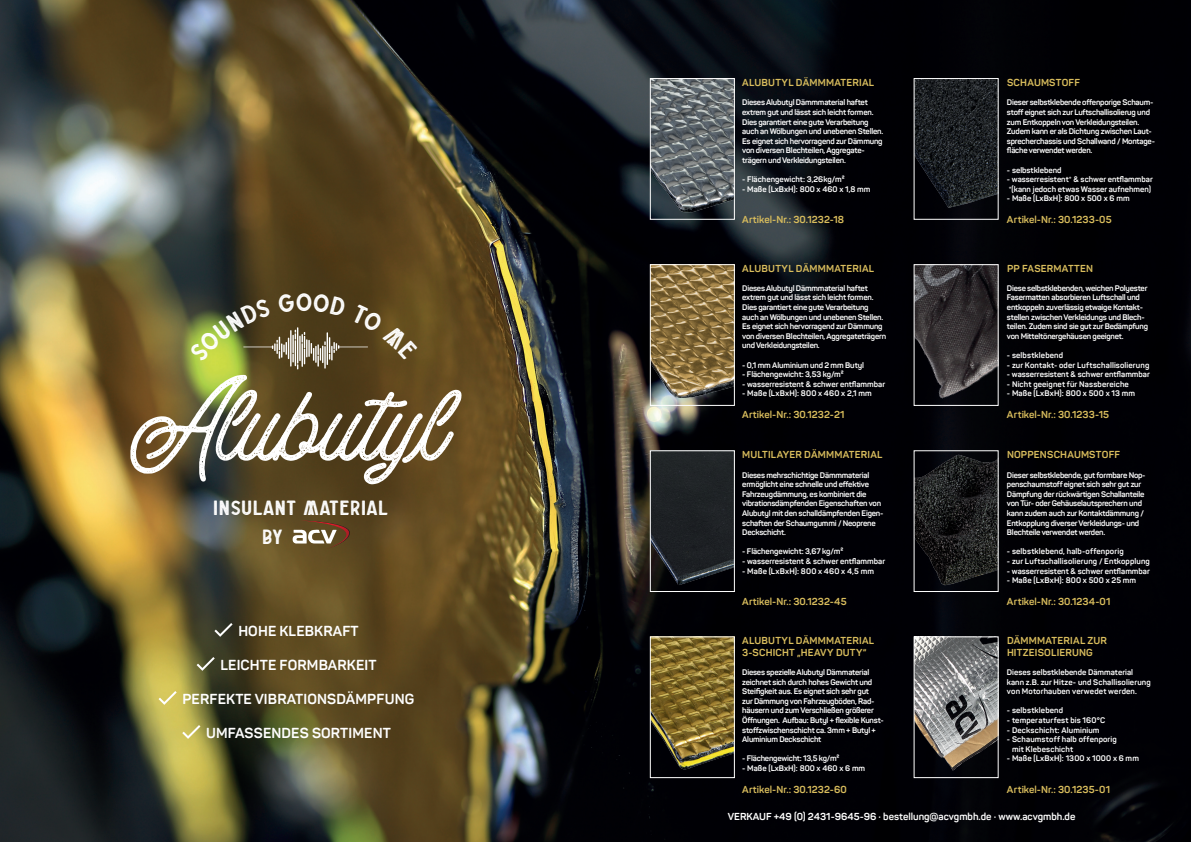
<style>
.page{position:relative;width:1191px;height:842px;background:#fff}
.page>*{position:absolute;margin:0;border:0;box-sizing:border-box;transform-origin:0 0}
.t1{font:94px "Buryland Script Stamped";color:#fff}
.t2{font:20.6px "Buryland Sans Stamped";color:#fff}
.t3{font:700 14.3px "Panton";letter-spacing:.01em;color:#fff}
.t4{font:700 10px "Panton";letter-spacing:.015em;color:#d9bd5d}
.t5{font:700 10px "Panton";color:#fff}
.t6{font:700 8px/9.6px "Panton";letter-spacing:-.025em;color:#fff}
.t7{font:700 8px "Panton";color:#fff}
.t8{font:700 8px/9.6px "Panton";letter-spacing:.015em;color:#fff}
.t9{font:700 8px "Panton";letter-spacing:.02em;color:#fff}
</style>
<div class="page">
<img style="left:0;top:0;width:1191px;height:842px">
<svg style="left:292px;top:520px;width:58px;height:29px;background:#826b4e"></svg>
<svg style="left:214px;top:623px;width:19px;height:14px"></svg>
<svg style="left:197px;top:657px;width:18px;height:14px"></svg>
<svg style="left:158px;top:691px;width:19px;height:14px"></svg>
<svg style="left:182px;top:725px;width:18px;height:14px"></svg>
<img style="left:652px;top:80px;width:81px;height:138px">
<div style="left:650px;top:78px;width:85px;height:142px;border:1px solid #fff"></div>
<img style="left:915px;top:80px;width:81px;height:138px">
<div style="left:913px;top:78px;width:85px;height:142px;border:1px solid #fff"></div>
<img style="left:652px;top:266px;width:81px;height:138px">
<div style="left:650px;top:264px;width:85px;height:142px;border:1px solid #fff"></div>
<img style="left:915px;top:266px;width:81px;height:138px">
<div style="left:913px;top:264px;width:85px;height:142px;border:1px solid #fff"></div>
<img style="left:652px;top:452px;width:81px;height:138px">
<div style="left:650px;top:450px;width:85px;height:142px;border:1px solid #fff"></div>
<img style="left:915px;top:452px;width:81px;height:138px">
<img style="left:652px;top:638px;width:81px;height:138px">
<div style="left:650px;top:636px;width:85px;height:142px;border:1px solid #fff"></div>
<img style="left:915px;top:638px;width:81px;height:138px">
<div style="left:913px;top:636px;width:85px;height:142px;border:1px solid #fff"></div>
<svg style="left:189px;top:293px;width:229px;height:76px;background:#635a2c"></svg>
<p class="t1" style="left:130px;top:356px;width:320px">Alubutyl</p>
<p class="t2" style="left:213px;top:494px;width:177px">INSULANT MATERIAL</p>
<p class="t2" style="left:262px;top:523px;width:23px">BY</p>
<p class="t3" style="left:238px;top:622px;width:122px">HOHE KLEBKRAFT</p>
<p class="t3" style="left:220px;top:655px;width:157px">LEICHTE FORMBARKEIT</p>
<p class="t3" style="left:182px;top:690px;width:233px">PERFEKTE VIBRATIONSDÄMPFUNG</p>
<p class="t3" style="left:206px;top:724px;width:186px">UMFASSENDES SORTIMENT</p>
<p class="t4" style="left:742px;top:76px;width:133px">ALUBUTYL DÄMMMATERIAL</p>
<p class="t6" style="left:742px;top:98px;width:133px">Dieses Alubutyl Dämmmaterial haftet extrem gut und lässt sich leicht formen.</p>
<p class="t6" style="left:742px;top:117px;width:142px">Dies garantiert eine gute Verarbeitung auch an Wölbungen und unebenen Stellen.</p>
<p class="t6" style="left:742px;top:136px;width:142px">Es eignet sich hervorragend zur Dämmung von diversen Blechteilen, Aggregate-</p>
<p class="t6" style="left:742px;top:155px;width:105px">trägern und Verkleidungsteilen.</p>
<p class="t7" style="left:742px;top:174px;width:104px">- Flächengewicht: 3,26kg/m²</p>
<p class="t7" style="left:742px;top:184px;width:130px">- Maße (LxBxH): 800 x 460 x 1,8 mm</p>
<p class="t4" style="left:742px;top:213px;width:103px">Artikel-Nr.: 30.1232-18</p>
<p class="t4" style="left:742px;top:262px;width:133px">ALUBUTYL DÄMMMATERIAL</p>
<p class="t6" style="left:742px;top:283px;width:127px">Dieses Alubutyl Dämmmaterial haftet</p>
<p class="t6" style="left:742px;top:293px;width:133px">extrem gut und lässt sich leicht formen.</p>
<p class="t6" style="left:742px;top:302px;width:128px">Dies garantiert eine gute Verarbeitung</p>
<p class="t6" style="left:742px;top:312px;width:142px">auch an Wölbungen und unebenen Stellen.</p>
<p class="t6" style="left:742px;top:321px;width:145px">Es eignet sich hervorragend zur Dämmung von diversen Blechteilen, Aggregateträgern und Verkleidungsteilen.</p>
<p class="t6" style="left:742px;top:360px;width:123px">- 0,1 mm Aluminium und 2 mm Butyl</p>
<p class="t6" style="left:742px;top:369px;width:103px">- Flächengewicht: 3,53 kg/m²</p>
<p class="t7" style="left:742px;top:379px;width:144px">- wasserresistent &amp; schwer entflammbar</p>
<p class="t9" style="left:742px;top:389px;width:131px">- Maße (LxBxH): 800 x 460 x 2,1 mm</p>
<p class="t4" style="left:742px;top:408px;width:104px">Artikel-Nr.: 30.1232-21</p>
<p class="t4" style="left:742px;top:449px;width:142px">MULTILAYER DÄMMMATERIAL</p>
<p class="t6" style="left:742px;top:470px;width:129px">Dieses mehrschichtige Dämmmaterial</p>
<p class="t6" style="left:742px;top:479px;width:128px">ermöglicht eine schnelle und effektive</p>
<p class="t6" style="left:742px;top:489px;width:143px">Fahrzeugdämmung, es kombiniert die vibrationsdämpfenden Eigenschaften von Alubutyl mit den schalldämpfenden Eigen&shy;schaften der Schaumgummi / Neoprene Deckschicht.</p>
<p class="t6" style="left:742px;top:547px;width:102px">- Flächengewicht: 3,67 kg/m²</p>
<p class="t7" style="left:742px;top:556px;width:144px">- wasserresistent &amp; schwer entflammbar</p>
<p class="t9" style="left:742px;top:566px;width:133px">- Maße (LxBxH): 800 x 460 x 4,5 mm</p>
<p class="t4" style="left:742px;top:595px;width:106px">Artikel-Nr.: 30.1232-45</p>
<p class="t4" style="left:1007px;top:76px;width:75px">SCHAUMSTOFF</p>
<p class="t6" style="left:1007px;top:98px;width:149px">Dieser selbstklebende offenporige Schaum&shy;stoff eignet sich zur Luftschallisolierug und zum Entkoppeln von Verkleidungsteilen.<br>Zudem kann er als Dichtung zwischen Laut&shy;sprecherchassis und Schallwand / Montage&shy;fläche verwendet werden.</p>
<p class="t7" style="left:1007px;top:165px;width:56px">- selbstklebend</p>
<p class="t7" style="left:1007px;top:174px;width:147px">- wasserresistent* &amp; schwer entflammbar</p>
<p class="t7" style="left:1008px;top:184px;width:144px">*(kann jedoch etwas Wasser aufnehmen)</p>
<p class="t7" style="left:1007px;top:194px;width:124px">- Maße (LxBxH): 800 x 500 x 6 mm</p>
<p class="t4" style="left:1007px;top:213px;width:106px">Artikel-Nr.: 30.1233-05</p>
<p class="t4" style="left:1007px;top:262px;width:88px">PP FASERMATTEN</p>
<p class="t6" style="left:1007px;top:283px;width:143px">Diese selbstklebenden, weichen Polyester Fasermatten absorbieren Luftschall und entkoppeln zuverlässig etwaige Kontakt&shy;stellen zwischen Verkleidungs und Blech&shy;teilen. Zudem sind sie gut zur Bedämpfung von Mitteltönergehäusen geeignet.</p>
<p class="t8" style="left:1007px;top:350px;width:58px">- selbstklebend</p>
<p class="t8" style="left:1007px;top:360px;width:144px">- zur Kontakt- oder Luftschallisolierung</p>
<p class="t7" style="left:1007px;top:369px;width:144px">- wasserresistent &amp; schwer entflammbar</p>
<p class="t8" style="left:1007px;top:379px;width:123px">- Nicht geeignet für Nassbereiche</p>
<p class="t9" style="left:1007px;top:389px;width:130px">- Maße (LxBxH): 800 x 500 x 13 mm</p>
<p class="t4" style="left:1007px;top:408px;width:104px">Artikel-Nr.: 30.1233-15</p>
<p class="t4" style="left:1007px;top:449px;width:115px">NOPPENSCHAUMSTOFF</p>
<p class="t6" style="left:1007px;top:470px;width:140px">Dieser selbstklebende, gut formbare Nop&shy;penschaumstoff eignet sich sehr gut zur Dämpfung der rückwärtigen Schallanteile von Tür- oder Gehäuselautsprechern und</p>
<p class="t6" style="left:1007px;top:508px;width:138px">kann zudem auch zur Kontaktdämmung /<br>Entkopplung diverser Verkleidungs- und<br>Blechteile verwendet werden.</p>
<p class="t8" style="left:1007px;top:547px;width:118px">- selbstklebend, halb-offenporig</p>
<p class="t8" style="left:1007px;top:556px;width:144px">- zur Luftschallisolierung / Entkopplung</p>
<p class="t7" style="left:1007px;top:566px;width:144px">- wasserresistent &amp; schwer entflammbar</p>
<p class="t9" style="left:1007px;top:575px;width:131px">- Maße (LxBxH): 800 x 500 x 25 mm</p>
<p class="t4" style="left:1007px;top:595px;width:105px">Artikel-Nr.: 30.1234-01</p>
<p class="t4" style="left:1007px;top:634px;width:102px">DÄMMMATERIAL ZUR</p>
<p class="t4" style="left:1007px;top:646px;width:87px">HITZEISOLIERUNG</p>
<p class="t7" style="left:1007px;top:667px;width:128px">Dieses selbstklebende Dämmaterial</p>
<p class="t8" style="left:1007px;top:677px;width:145px">kann z.B. zur Hitze- und Schallisolierung</p>
<p class="t8" style="left:1007px;top:686px;width:131px">von Motorhauben verwedet werden.</p>
<p class="t8" style="left:1007px;top:706px;width:58px">- selbstklebend</p>
<p class="t9" style="left:1007px;top:715px;width:100px">- temperaturfest bis 160°C</p>
<p class="t8" style="left:1007px;top:725px;width:94px">- Deckschicht: Aluminium</p>
<p class="t8" style="left:1012px;top:734px;width:106px;text-indent:-5px">- Schaumstoff halb offenporig mit Klebeschicht</p>
<p class="t8" style="left:1007px;top:754px;width:133px">- Maße (LxBxH): 1300 x 1000 x 6 mm</p>
<p class="t4" style="left:1007px;top:783px;width:105px">Artikel-Nr.: 30.1235-01</p>
<p class="t5" style="left:728px;top:811px;width:349px">VERKAUF +49 (0) 2431-9645-96 · bestellung@acvgmbh.de · www.acvgmbh.de</p>
<p class="t4" style="left:742px;top:634px;width:133px">ALUBUTYL DÄMMMATERIAL</p>
<p class="t4" style="left:742px;top:646px;width:126px">3-SCHICHT „HEAVY DUTY“</p>
<p class="t6" style="left:742px;top:667px;width:143px">Dieses spezielle Alubutyl Dämmaterial zeichnet sich durch hohes Gewicht und Steifigkeit aus. Es eignet sich sehr gut<br>zur Dämmung von Fahrzeugböden, Rad&shy;häusern und zum Verschließen größerer Öffnungen. Aufbau: Butyl + flexible Kunst&shy;stoffzwischenschicht ca. 3mm + Butyl +</p>
<p class="t6" style="left:742px;top:734px;width:81px">Aluminium Deckschicht</p>
<p class="t6" style="left:742px;top:754px;width:99px">- Flächengewicht: 13,5 kg/m²</p>
<p class="t7" style="left:742px;top:763px;width:124px">- Maße (LxBxH): 800 x 460 x 6 mm</p>
<p class="t4" style="left:742px;top:783px;width:106px">Artikel-Nr.: 30.1232-60</p>
</div>
